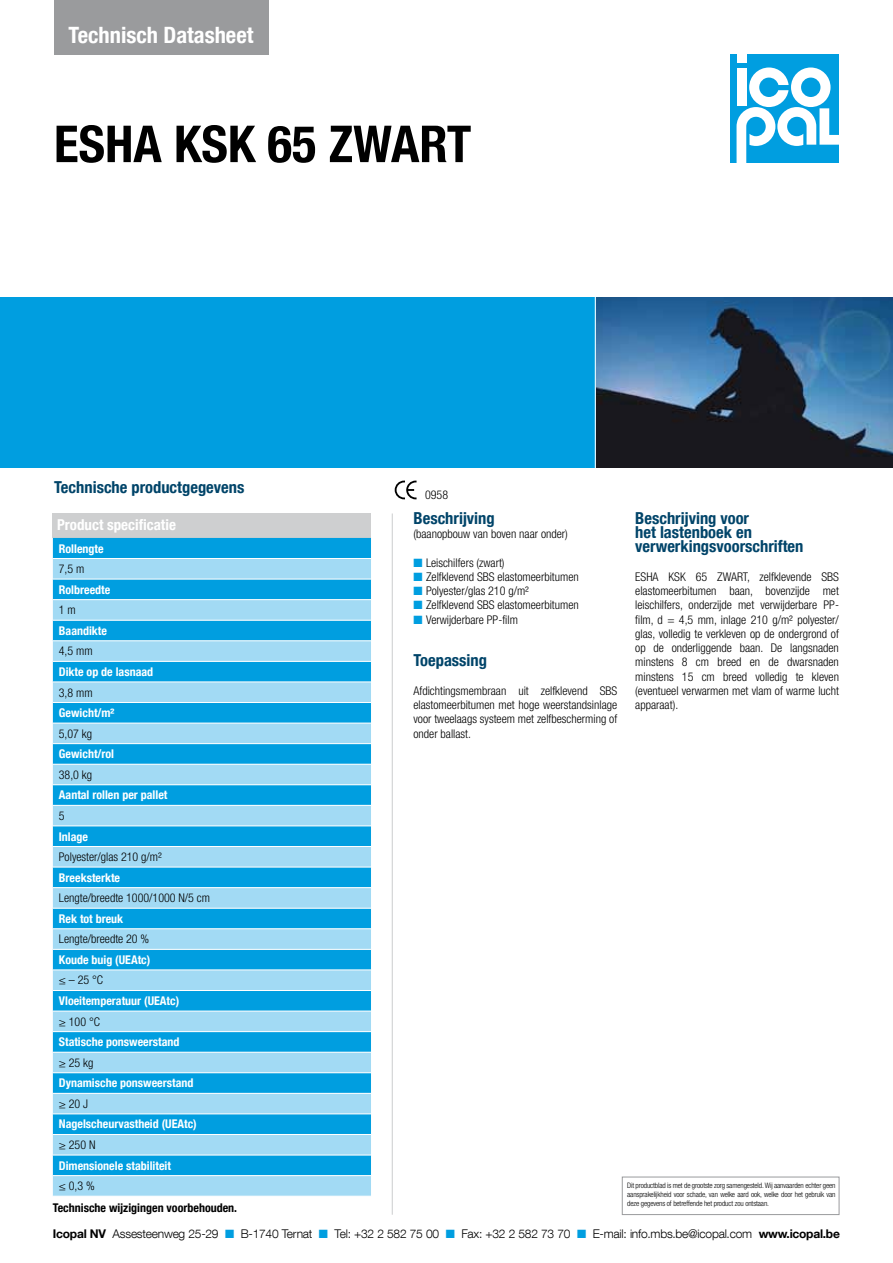
<style>
.page{position:relative;width:893px;height:1263px;background:#fff}
.page>*{position:absolute;margin:0;border:0;box-sizing:border-box;transform-origin:0 0}
.t1{font:700 condensed 51px "Helvetica Neue LT Com";color:#000}
.t2{font:700 condensed 22.5px "Helvetica Neue LT Com";color:#fff}
.t3{font:700 condensed 16.5px/14.2px "Helvetica Neue LT Com";color:#004469}
.t4{font:700 condensed 15px "Helvetica Neue LT Com";color:#fff}
.t5{font:300 condensed 12px/14.2px "Helvetica Neue LT Com";color:#000;text-align:justify}
.t6{font:700 condensed 12px "Helvetica Neue LT Com";color:#fff}
.t7{font:300 12px "Helvetica Neue LT Com";letter-spacing:-.02em;color:#000}
.t8{font:700 condensed 12px "Helvetica Neue LT Com";color:#000}
.t9{font:300 condensed 7.5px/9px "Helvetica Neue LT Com";letter-spacing:-.015em;color:#000;text-align:justify}
.s1{color:#009ee0}
.s2{font-weight:700}
</style>
<div class="page">
<img style="left:596px;top:298px;width:297px;height:170px">
<div style="left:0;top:298px;width:595px;height:170px;background:#009ee0"></div>
<div style="left:54px;top:0;width:215px;height:54px;background:#9a9b9d"></div>
<div style="left:53px;top:513px;width:318px;height:25px;background:#cecfd0"></div>
<div style="left:53px;top:538px;width:318px;height:20px;background:#009ee0"></div>
<svg style="left:53px;top:559px;width:318px;height:637px;fill:#a2daf4"></svg>
<hr style="left:53px;top:579px;width:318px;height:1px;background:#fff">
<hr style="left:53px;top:599px;width:318px;height:1px;background:#fff">
<hr style="left:53px;top:620px;width:318px;height:1px;background:#fff">
<hr style="left:53px;top:640px;width:318px;height:1px;background:#fff">
<hr style="left:53px;top:661px;width:318px;height:1px;background:#fff">
<hr style="left:53px;top:682px;width:318px;height:1px;background:#fff">
<hr style="left:53px;top:702px;width:318px;height:1px;background:#fff">
<hr style="left:53px;top:723px;width:318px;height:1px;background:#fff">
<hr style="left:53px;top:743px;width:318px;height:1px;background:#fff">
<hr style="left:53px;top:764px;width:318px;height:1px;background:#fff">
<hr style="left:53px;top:784px;width:318px;height:1px;background:#fff">
<hr style="left:53px;top:805px;width:318px;height:1px;background:#fff">
<hr style="left:53px;top:826px;width:318px;height:1px;background:#fff">
<hr style="left:53px;top:846px;width:318px;height:1px;background:#fff">
<hr style="left:53px;top:867px;width:318px;height:1px;background:#fff">
<hr style="left:53px;top:887px;width:318px;height:1px;background:#fff">
<hr style="left:53px;top:908px;width:318px;height:1px;background:#fff">
<hr style="left:53px;top:928px;width:318px;height:1px;background:#fff">
<hr style="left:53px;top:949px;width:318px;height:1px;background:#fff">
<hr style="left:53px;top:970px;width:318px;height:1px;background:#fff">
<hr style="left:53px;top:990px;width:318px;height:1px;background:#fff">
<hr style="left:53px;top:1011px;width:318px;height:1px;background:#fff">
<hr style="left:53px;top:1031px;width:318px;height:1px;background:#fff">
<hr style="left:53px;top:1052px;width:318px;height:1px;background:#fff">
<hr style="left:53px;top:1072px;width:318px;height:1px;background:#fff">
<hr style="left:53px;top:1093px;width:318px;height:1px;background:#fff">
<hr style="left:53px;top:1114px;width:318px;height:1px;background:#fff">
<hr style="left:53px;top:1134px;width:318px;height:1px;background:#fff">
<hr style="left:53px;top:1155px;width:318px;height:1px;background:#fff">
<hr style="left:53px;top:1175px;width:318px;height:1px;background:#fff">
<hr style="left:392px;top:513px;width:1px;height:702px;background:#cecfd0">
<div style="left:622px;top:1177px;width:217px;height:38px;border:1px solid #9a9b9d"></div>
<div style="left:731px;top:54px;width:108px;height:108px;background:#009ee0"></div>
<svg style="left:736px;top:68px;width:103px;height:94px"></svg>
<div style="left:737px;top:54px;width:10px;height:9px;background:#fff"></div>
<div style="left:737px;top:68px;width:10px;height:38px;background:#fff"></div>
<svg style="left:395px;top:481px;width:22px;height:18px"></svg>
<h2 class="t2" style="left:69px;top:21px;width:186px">Technisch Datasheet</h2>
<h1 class="t1" style="left:54px;top:113px;width:419px">ESHA KSK 65 ZWART</h1>
<h3 class="t3" style="left:54px;top:480px;width:192px">Technische productgegevens</h3>
<p class="t4" style="left:57px;top:515px;width:120px">Product specificatie</p>
<p class="t6" style="left:59px;top:541px;width:46px">Rollengte</p>
<p class="t5" style="left:59px;top:562px;width:27px">7,5 m</p>
<p class="t6" style="left:59px;top:582px;width:53px">Rolbreedte</p>
<p class="t5" style="left:59px;top:603px;width:18px">1 m</p>
<p class="t6" style="left:59px;top:623px;width:50px">Baandikte</p>
<p class="t5" style="left:59px;top:644px;width:35px">4,5 mm</p>
<p class="t6" style="left:59px;top:664px;width:96px">Dikte op de lasnaad</p>
<p class="t5" style="left:59px;top:685px;width:35px">3,8 mm</p>
<p class="t6" style="left:59px;top:706px;width:57px">Gewicht/m²</p>
<p class="t5" style="left:59px;top:726px;width:35px">5,07 kg</p>
<p class="t6" style="left:59px;top:747px;width:57px">Gewicht/rol</p>
<p class="t5" style="left:59px;top:767px;width:35px">38,0 kg</p>
<p class="t6" style="left:59px;top:788px;width:110px">Aantal rollen per pallet</p>
<p class="t5" style="left:59px;top:808px;width:7px">5</p>
<p class="t6" style="left:59px;top:829px;width:31px">Inlage</p>
<p class="t5" style="left:59px;top:850px;width:105px">Polyester/glas 210 g/m²</p>
<p class="t6" style="left:59px;top:870px;width:63px">Breeksterkte</p>
<p class="t5" style="left:59px;top:891px;width:153px">Lengte/breedte 1000/1000 N/5 cm</p>
<p class="t6" style="left:59px;top:911px;width:66px">Rek tot breuk</p>
<p class="t5" style="left:59px;top:932px;width:92px">Lengte/breedte 20 %</p>
<p class="t6" style="left:59px;top:952px;width:93px">Koude buig (UEAtc)</p>
<p class="t5" style="left:59px;top:973px;width:46px">≤ – 25 °C</p>
<p class="t6" style="left:59px;top:993px;width:122px">Vloeitemperatuur (UEAtc)</p>
<p class="t5" style="left:59px;top:1014px;width:43px">≥ 100 °C</p>
<p class="t6" style="left:59px;top:1035px;width:122px">Statische ponsweerstand</p>
<p class="t5" style="left:59px;top:1055px;width:36px">≥ 25 kg</p>
<p class="t6" style="left:59px;top:1076px;width:136px">Dynamische ponsweerstand</p>
<p class="t5" style="left:59px;top:1096px;width:31px">≥ 20 J</p>
<p class="t6" style="left:59px;top:1117px;width:139px">Nagelscheurvastheid (UEAtc)</p>
<p class="t5" style="left:59px;top:1138px;width:38px">≥ 250 N</p>
<p class="t6" style="left:59px;top:1158px;width:114px">Dimensionele stabiliteit</p>
<p class="t5" style="left:59px;top:1179px;width:37px">≤ 0,3 %</p>
<p class="t8" style="left:53px;top:1201px;width:186px">Technische wijzigingen voorbehouden.</p>
<p class="t5" style="left:425px;top:488px;width:25px">0958</p>
<h3 class="t3" style="left:414px;top:511px;width:83px">Beschrijving</h3>
<p class="t5" style="left:414px;top:527px;width:156px">(baanopbouw van boven naar onder)</p>
<p class="t5" style="left:414px;top:555px;width:93px"><span class="s1">■</span> Leischilfers (zwart)</p>
<p class="t5" style="left:414px;top:569px;width:167px"><span class="s1">■</span> Zelfklevend SBS elastomeerbitumen</p>
<p class="t5" style="left:414px;top:584px;width:117px"><span class="s1">■</span> Polyester/glas 210 g/m²</p>
<p class="t5" style="left:414px;top:598px;width:167px"><span class="s1">■</span> Zelfklevend SBS elastomeerbitumen</p>
<p class="t5" style="left:414px;top:612px;width:106px"><span class="s1">■</span> Verwijderbare PP-film</p>
<h3 class="t3" style="left:414px;top:653px;width:75px">Toepassing</h3>
<p class="t5" style="left:414px;top:683px;width:205px">Afdichtingsmembraan uit zelfklevend SBS elastomeerbitumen met hoge weerstandsinlage voor tweelaags systeem met zelfbescherming of onder ballast.</p>
<h3 class="t3" style="left:635px;top:511px;width:170px">Beschrijving voor<br>het lastenboek en verwerkingsvoorschriften</h3>
<p class="t5" style="left:635px;top:569px;width:205px">ESHA KSK 65 ZWART, zelfklevende SBS elastomeerbitumen baan, bovenzijde met leischilfers, onderzijde met verwijderbare PP&shy;film, d = 4,5 mm, inlage 210 g/m² polyester/ glas, volledig te verkleven op de ondergrond of op de onderliggende baan. De langsnaden minstens 8 cm breed en de dwarsnaden minstens 15 cm breed volledig te kleven (eventueel verwarmen met vlam of warme lucht apparaat).</p>
<p class="t9" style="left:627px;top:1180px;width:210px">Dit productblad is met de grootste zorg samengesteld. Wij aanvaarden echter geen aansprakelijkheid voor schade, van welke aard ook, welke door het gebruik van deze gegevens of betreffende het product zou ontstaan.</p>
<p class="t7" style="left:53px;top:1227px;width:788px"><span class="s2">Icopal NV</span> Assesteenweg 25-29 <span class="s1">■</span> B-1740 Ternat <span class="s1">■</span> Tel: +32 2 582 75 00 <span class="s1">■</span> Fax: +32 2 582 73 70 <span class="s1">■</span> E-mail: info.mbs.be@icopal.com <span class="s2">www.icopal.be</span></p>
</div>
